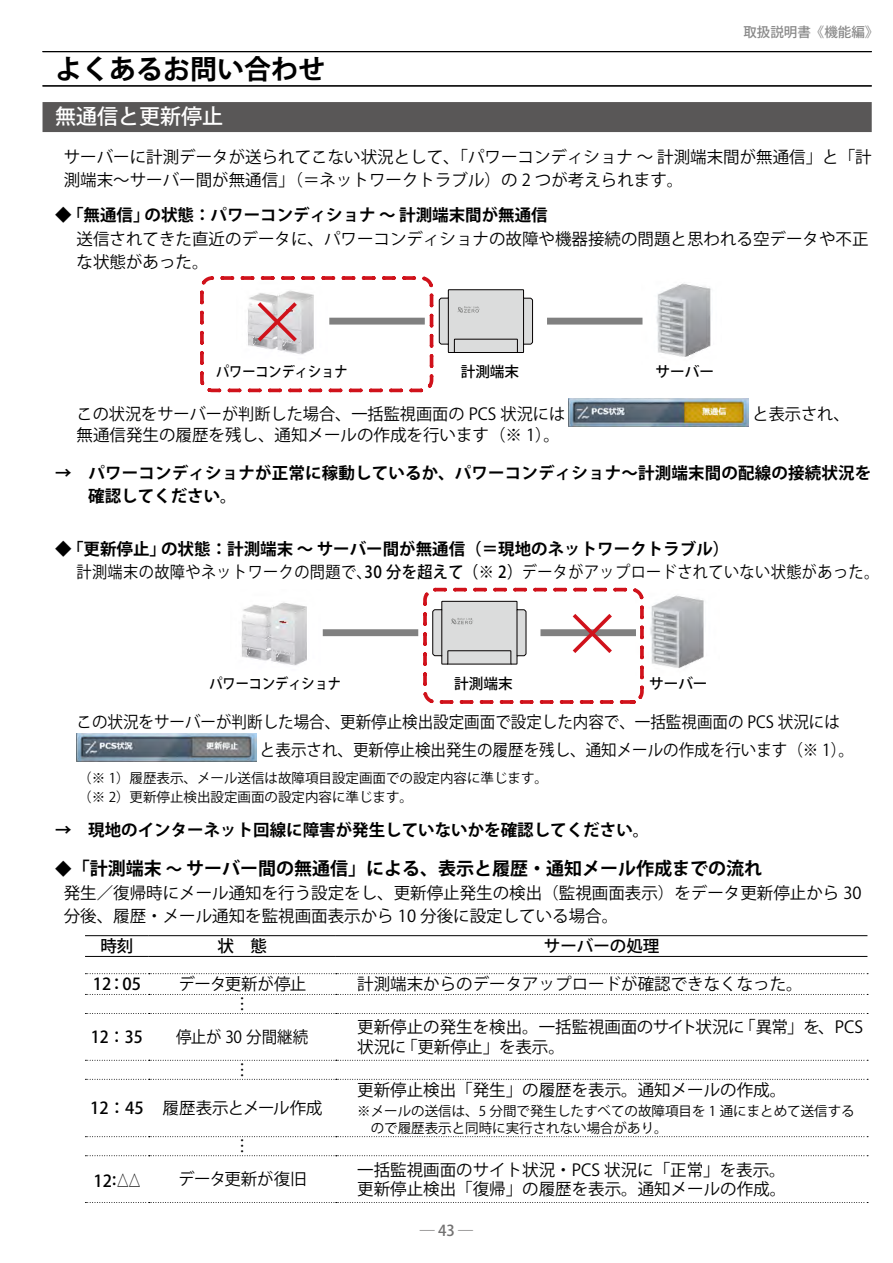
<style>
.page{position:relative;width:893px;height:1263px;background:#fff}
.page>*{position:absolute;margin:0;border:0;box-sizing:border-box;transform-origin:0 0}
.t1{font:700 27px "Koz Go Pro";color:#000}
.t2{font:500 21px "Koz Go Pro";color:#fff}
.t3{font:700 18px "Koz Go Pro";color:#000}
.t4{font:16.5px/23.1px "Koz Go Pro";color:#000}
.t5{font:700 16.5px/23.1px "Koz Go Pro";color:#000}
.t6{font:16.5px/27.8px "Koz Go Pro";color:#000;scale:.94 1}
.t7{font:16.5px/23.1px "Koz Go Pro";letter-spacing:.025em;color:#000;scale:.92 1}
.t8{font:500 16.5px "Koz Go Pro";color:#000}
.t9{font:16.5px "Koz Go Pro";letter-spacing:-.03em;color:#000}
.t10{font:16.5px "Koz Go Pro";letter-spacing:-.04em;color:#000}
.t11{font:16.5px "Koz Go Pro";letter-spacing:-.02em;color:#000}
.t12{font:500 15px "Koz Go Pro";color:#727171}
.t13{font:500 14.55px "Koz Go Pr 6 N";color:#000;scale:.9 1}
.t14{font:500 14.55px "Koz Go Pr 6 N";color:#000}
.t15{font:13.5px/18.9px "Koz Go Pro";color:#000}
.t16{font:500 13.5px "Koz Go Pro";color:#898989}
.s1{font-weight:700}
.s2{font-weight:500}
.s3{font-size:16.5px}
</style>
<div class="page">
<div style="left:43px;top:102px;width:829px;height:30px;background:#595757"></div>
<svg style="left:438px;top:289px;width:95px;height:64px;background:#cecece"></svg>
<hr style="left:448px;top:298px;width:1px;height:46px;background:#040000">
<hr style="left:523px;top:298px;width:1px;height:46px;background:#040000">
<img style="left:642px;top:283px;width:69px;height:74px">
<img style="left:247px;top:290px;width:67px;height:65px">
<div style="left:547px;top:318px;width:95px;height:7px;background:#808080"></div>
<div style="left:329px;top:318px;width:96px;height:7px;background:#808080"></div>
<div style="left:200px;top:276px;width:233px;height:116px;border:4px dashed #d0121b;border-radius:10px"></div>
<svg style="left:254px;top:298px;width:47px;height:47px;background:#d5b5b9"></svg>
<img style="left:569px;top:398px;width:180px;height:28px">
<img style="left:650px;top:595px;width:54px;height:73px">
<img style="left:241px;top:602px;width:66px;height:64px">
<div style="left:323px;top:629px;width:95px;height:7px;background:#808080"></div>
<svg style="left:423px;top:587px;width:221px;height:117px"></svg>
<img style="left:77px;top:733px;width:179px;height:28px">
<hr style="left:85px;top:935px;width:64px;height:1px;background:#000">
<hr style="left:149px;top:935px;width:187px;height:1px;background:#000">
<hr style="left:336px;top:935px;width:531px;height:1px;background:#000">
<hr style="left:85px;top:956px;width:64px;height:1px;background:#000">
<hr style="left:149px;top:956px;width:187px;height:1px;background:#000">
<hr style="left:336px;top:956px;width:531px;height:1px;background:#000">
<svg style="left:85px;top:973px;width:783px;height:1px"></svg>
<svg style="left:85px;top:994px;width:783px;height:1px"></svg>
<svg style="left:85px;top:1013px;width:783px;height:1px"></svg>
<svg style="left:85px;top:1060px;width:783px;height:1px"></svg>
<svg style="left:85px;top:1079px;width:783px;height:1px"></svg>
<svg style="left:85px;top:1136px;width:783px;height:1px"></svg>
<svg style="left:85px;top:1155px;width:783px;height:1px"></svg>
<svg style="left:85px;top:1202px;width:783px;height:1px"></svg>
<hr style="left:43px;top:51px;width:829px;height:1px;background:#000">
<hr style="left:43px;top:85px;width:829px;height:1px;background:#000">
<h1 class="t1" style="left:55px;top:51px;width:272px">よくあるお問い合わせ</h1>
<p class="t16" style="left:743px;top:24px;width:136px">取扱説明書《機能編》</p>
<p class="t2" style="left:55px;top:103px;width:170px">無通信と更新停止</p>
<p class="t4" style="left:64px;top:145px;width:809px">サーバーに計測データが送られてこない状況として、「パワーコンディショナ～計測端末間が無通信」と「計測端末～サーバー間が無通信」（＝ネットワークトラブル）の 2 つが考えられます。</p>
<p class="t5" style="left:55px;top:205px;width:494px">◆ 「無通信」の状態：パワーコンディショナ ～ 計測端末間が無通信</p>
<p class="t4" style="left:77px;top:227px;width:794px">送信されてきた直近のデータに、パワーコンディショナの故障や機器接続の問題と思われる空データや不正な状態があった。</p>
<p class="t13" style="left:216px;top:364px;width:148px">パワーコンディショナ</p>
<p class="t14" style="left:461px;top:364px;width:60px">計測端末</p>
<p class="t14" style="left:656px;top:364px;width:60px">サーバー</p>
<p class="t4" style="left:77px;top:402px;width:490px">この状況をサーバーが判断した場合、一括監視画面の PCS 状況には</p>
<p class="t4" style="left:753px;top:402px;width:99px">と表示され、</p>
<p class="t4" style="left:77px;top:423px;width:485px">無通信発生の履歴を残し、通知メールの作成を行います（※ 1）。</p>
<p class="t5" style="left:55px;top:462px;width:818px">→　パワーコンディショナが正常に稼動しているか、パワーコンディショナ～計測端末間の配線の接続状況を　　確認してください。</p>
<p class="t7" style="left:77px;top:538px;width:874px;text-indent:-21px"><span class="s1">◆ 「更新停止」の状態：計測端末 ～ サーバー間が無通信（＝現地のネットワークトラブル）<br></span>計測端末の故障やネットワークの問題で、<span class="s2">30 分を超えて（※ 2）</span>データがアップロードされていない状態があった。</p>
<p class="t13" style="left:209px;top:675px;width:148px">パワーコンディショナ</p>
<p class="t14" style="left:454px;top:675px;width:60px">計測端末</p>
<p class="t14" style="left:649px;top:675px;width:60px">サーバー</p>
<p class="t6" style="left:260px;top:709px;width:633px;text-indent:-183px">この状況をサーバーが判断した場合、更新停止検出設定画面で設定した内容で、一括監視画面の PCS 状況にはと表示され、更新停止検出発生の履歴を残し、通知メールの作成を行います（※ 1）。</p>
<p class="t15" style="left:78px;top:769px;width:471px">（※ 1）履歴表示、メール送信は故障項目設定画面での設定内容に準じます。（※ 2）更新停止検出設定画面の設定内容に準じます。</p>
<p class="t5" style="left:55px;top:819px;width:596px">→　現地のインターネット回線に障害が発生していないかを確認してください。</p>
<p class="t3" style="left:55px;top:857px;width:708px"><span class="s3">◆</span>「計測端末 <span class="s3">～</span> サーバー間の無通信」による、表示と履歴・通知メール作成までの流れ</p>
<p class="t4" style="left:64px;top:882px;width:799px;line-height:22.5px">発生／復帰時にメール通知を行う設定をし、更新停止発生の検出（監視画面表示）をデータ更新停止から 30分後、履歴・メール通知を監視画面表示から 10 分後に設定している場合。</p>
<p class="t8" style="left:100px;top:936px;width:34px">時刻</p>
<p class="t8" style="left:218px;top:936px;width:51px">状　態</p>
<p class="t8" style="left:544px;top:936px;width:117px">サーバーの処理</p>
<p class="t8" style="left:93px;top:974px;width:50px">12：05</p>
<p class="t10" style="left:179px;top:973px;width:129px">データ更新が停止</p>
<p class="t4" style="left:357px;top:973px;width:447px">計測端末からのデータアップロードが確認できなくなった。</p>
<p class="t4" style="left:231px;top:1012px;width:18px;rotate:-90deg">…</p>
<p class="t8" style="left:91px;top:1026px;width:53px">12：35</p>
<p class="t6" style="left:176px;top:1024px;width:142px">停止が 30 分間継続</p>
<p class="t4" style="left:357px;top:1018px;width:507px;line-height:19.5px">更新停止の発生を検出。一括監視画面のサイト状況に「異常」を、PCS状況に「更新停止」を表示。</p>
<p class="t4" style="left:231px;top:1078px;width:18px;rotate:-90deg">…</p>
<p class="t9" style="left:90px;top:1097px;width:234px"><span class="s2">12：45</span> 履歴表示とメール作成</p>
<p class="t4" style="left:357px;top:1079px;width:430px">更新停止検出「発生」の履歴を表示。通知メールの作成。</p>
<p class="t15" style="left:357px;top:1103px;width:499px;line-height:16.5px">※メールの送信は、5 分間で発生したすべての故障項目を 1 通にまとめて送信する　ので履歴表示と同時に実行されない場合があり。</p>
<p class="t4" style="left:231px;top:1154px;width:18px;rotate:-90deg">…</p>
<p class="t8" style="left:93px;top:1170px;width:48px">12:△△</p>
<p class="t11" style="left:178px;top:1169px;width:130px">データ更新が復旧</p>
<p class="t4" style="left:357px;top:1160px;width:430px;line-height:19.5px">一括監視画面のサイト状況・PCS 状況に「正常」を表示。更新停止検出「復帰」の履歴を表示。通知メールの作成。</p>
<p class="t12" style="left:420px;top:1220px;width:55px">― 43 ―</p>
</div>
